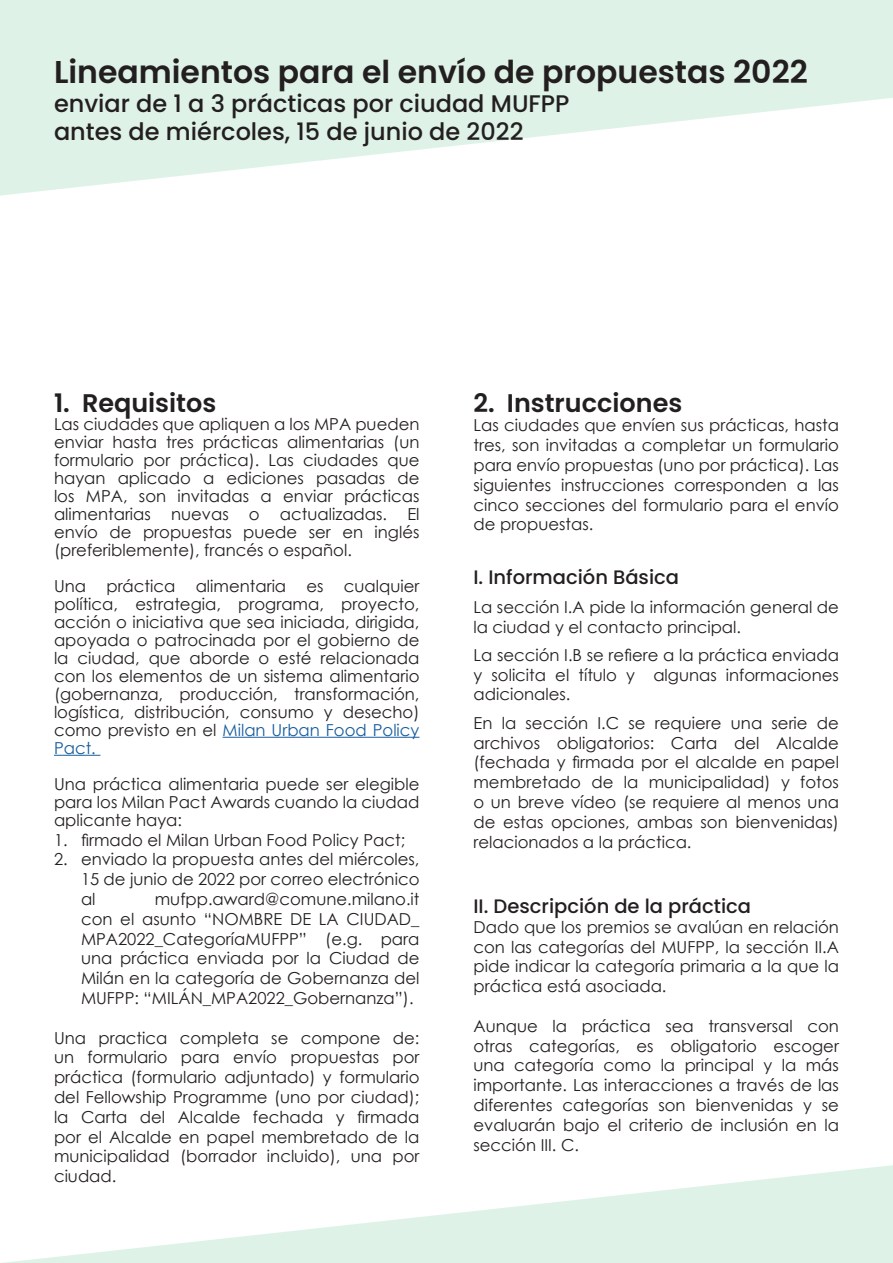
<style>
.page{position:relative;width:893px;height:1263px;background:#fff}
.page>*{position:absolute;margin:0;border:0;box-sizing:border-box;transform-origin:0 0}
.t1{font:600 31.5px "Poppins";color:#231f20}
.t2{font:600 25.5px "Poppins";color:#231f20}
.t3{font:500 24px/28.8px "Poppins";color:#231f20}
.t4{font:500 19.5px "Poppins";color:#231f20}
.t5{font:16.5px/19.8px "Century Gothic";color:#231f20;text-align:justify}
.s1{color:#175d9e}
</style>
<div class="page">
<svg style="left:3px;top:1165px;width:890px;height:98px"></svg>
<svg style="left:0;top:0;width:893px;height:196px;fill:#def2e7"></svg>
<hr style="left:223px;top:737px;width:196px;height:1px;background:#175d9e">
<hr style="left:54px;top:755px;width:46px;height:1px;background:#175d9e">
<h1 class="t1" style="left:54px;top:53px;width:755px">Lineamientos para el envío de propuestas 2022</h1>
<h3 class="t3" style="left:54px;top:89px;width:517px">enviar de 1 a 3 prácticas por ciudad MUFPP antes de miércoles, 15 de junio de 2022</h3>
<h2 class="t2" style="left:54px;top:388px;width:164px">1. Requisitos</h2>
<p class="t5" style="left:54px;top:414px;width:367px;line-height:18px">Las ciudades que apliquen a los MPA pueden enviar hasta tres prácticas alimentarias (un formulario por práctica). Las ciudades que hayan aplicado a ediciones pasadas de los MPA, son invitadas a enviar prácticas alimentarias nuevas o actualizadas. El envío de propuestas puede ser en inglés (preferiblemente), francés o español.</p>
<p class="t5" style="left:54px;top:576px;width:367px;line-height:18px">Una práctica alimentaria es cualquier política, estrategia, programa, proyecto, acción o iniciativa que sea iniciada, dirigida, apoyada o patrocinada por el gobierno de la ciudad, que aborde o esté relacionada con los elementos de un sistema alimentario (gobernanza, producción, transformación, logística, distribución, consumo y desecho) como previsto en el <span class="s1">Milan Urban Food Policy Pact.</span></p>
<p class="t5" style="left:54px;top:774px;width:367px;line-height:18px">Una práctica alimentaria puede ser elegible para los Milan Pact Awards cuando la ciudad aplicante haya:</p>
<p class="t5" style="left:54px;top:829px;width:353px">1. firmado el Milan Urban Food Policy Pact;</p>
<p class="t5" style="left:81px;top:849px;width:340px;text-indent:-27px">2. enviado la propuesta antes del miércoles, 15 de junio de 2022 por correo electrónico al</p>
<p class="t5" style="left:81px;top:889px;width:340px;text-indent:74px">mufpp.award@comune.milano.it con el asunto “NOMBRE DE LA CIUDAD_ MPA2022_CategoríaMUFPP” (e.g. para una práctica enviada por la Ciudad de Milán en la categoría de Gobernanza del MUFPP: “MILÁN_MPA2022_Gobernanza”).</p>
<p class="t5" style="left:54px;top:1027px;width:367px">Una practica completa se compone de: un formulario para envío propuestas por práctica (formulario adjuntado) y formulario del Fellowship Programme (uno por ciudad); la Carta del Alcalde fechada y firmada por el Alcalde en papel membretado de la municipalidad (borrador incluido), una por ciudad.</p>
<h2 class="t2" style="left:473px;top:388px;width:210px">2. Instrucciones</h2>
<p class="t5" style="left:473px;top:415px;width:367px">Las ciudades que envíen sus prácticas, hasta tres, son invitadas a completar un formulario para envío propuestas (uno por práctica). Las siguientes instrucciones corresponden a las cinco secciones del formulario para el envío de propuestas.</p>
<p class="t4" style="left:473px;top:566px;width:207px">I. Información Básica</p>
<p class="t5" style="left:473px;top:597px;width:367px">La sección I.A pide la información general de la ciudad y el contacto principal.</p>
<p class="t5" style="left:473px;top:645px;width:367px">La sección I.B se refiere a la práctica enviada y solicita el título y algunas informaciones adicionales.</p>
<p class="t5" style="left:473px;top:713px;width:367px">En la sección I.C se requiere una serie de archivos obligatorios: Carta del Alcalde (fechada y firmada por el alcalde en papel membretado de la municipalidad) y fotos o un breve vídeo (se requiere al menos una de estas opciones, ambas son bienvenidas) relacionados a la práctica.</p>
<p class="t4" style="left:473px;top:895px;width:279px">II. Descripción de la práctica</p>
<p class="t5" style="left:473px;top:916px;width:367px">Dado que los premios se avalúan en relación con las categorías del MUFPP, la sección II.A pide indicar la categoría primaria a la que la práctica está asociada.</p>
<p class="t5" style="left:473px;top:1015px;width:367px">Aunque la práctica sea transversal con otras categorías, es obligatorio escoger una categoría como la principal y la más importante. Las interacciones a través de las diferentes categorías son bienvenidas y se evaluarán bajo el criterio de inclusión en la sección III. C.</p>
</div>
